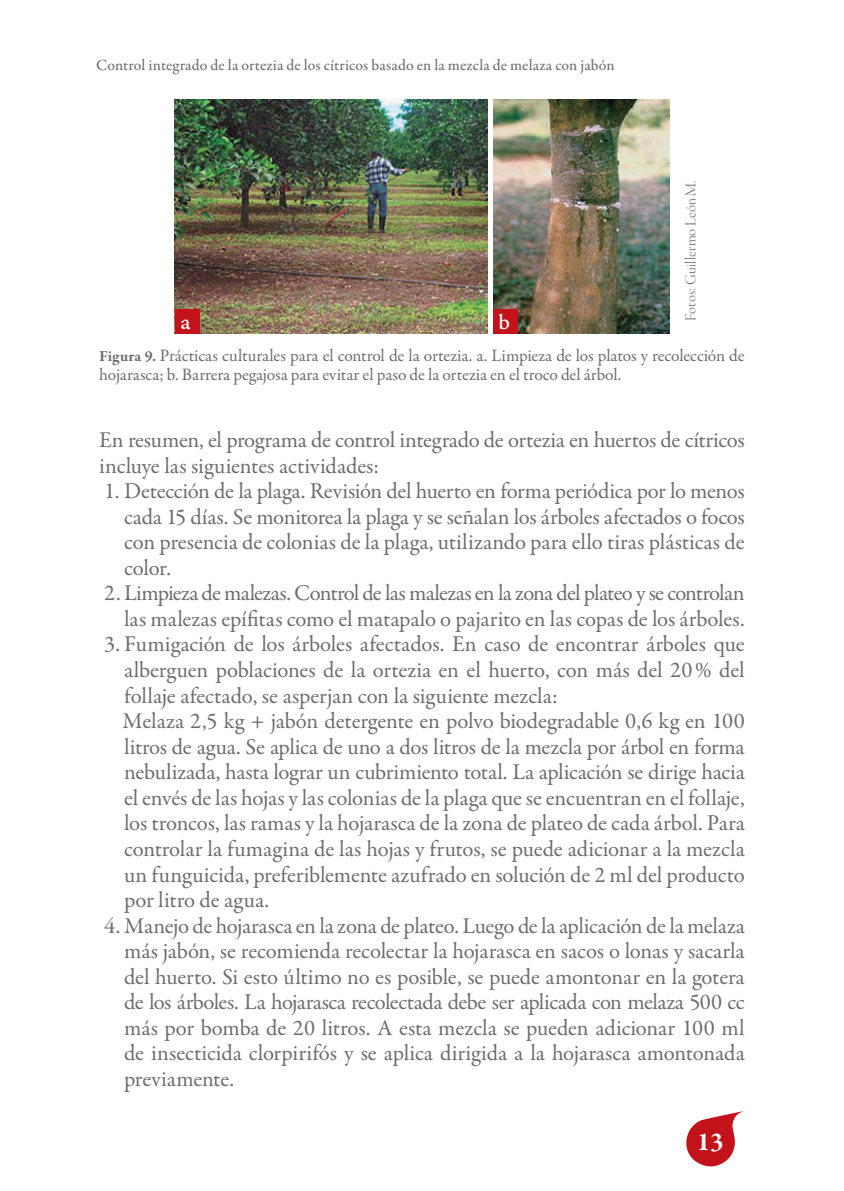
<style>
.page{position:relative;width:844px;height:1191px;background:#fff}
.page>*{position:absolute;margin:0;border:0;box-sizing:border-box;transform-origin:0 0}
.t1{font:700 26.43px "Garamond Premr Pro";color:#fff}
.t2{font:22.75px/25.6px "Garamond Premr Pro";letter-spacing:-.01em;color:#6c6d70;text-align:justify}
.t3{font:22.75px/25.6px "Garamond Premr Pro";letter-spacing:-.03em;color:#6c6d70;text-align:right}
.t4{font:22.75px "Garamond Premr Pro Med Capt";color:#fff}
.t5{font:17.5px/19.2px "Garamond Premr Pro";letter-spacing:-.005em;color:#6c6d70}
.t6{font:500 15.75px "Garamond Premr Pro";letter-spacing:.01em;color:#6c6d70}
.t7{font:15.75px "Garamond Premr Pro Lt Disp";letter-spacing:.005em;color:#6c6d70}
.s1{font-weight:700;font-size:15.75px}
</style>
<div class="page">
<svg style="left:686px;top:1111px;width:58px;height:56px"></svg>
<img style="left:175px;top:99px;width:312px;height:234px">
<img style="left:493px;top:99px;width:176px;height:235px">
<div style="left:493px;top:309px;width:24px;height:25px;background:#c4121a"></div>
<div style="left:175px;top:309px;width:25px;height:25px;background:#c4121a"></div>
<p class="t6" style="left:96px;top:55px;width:520px">Control integrado de la ortezia de los cítricos basado en la mezcla de melaza con jabón</p>
<p class="t7" style="left:681px;top:321px;width:142px;rotate:-90deg">Fotos: Guillermo León M.</p>
<p class="t5" style="left:99px;top:346px;width:646px"><span class="s1">Figura 9.</span> Prácticas culturales para el control de la ortezia. a. Limpieza de los platos y recolección de hojarasca; b. Barrera pegajosa para evitar el paso de la ortezia en el troco del árbol.</p>
<p class="t4" style="left:180px;top:308px;width:12px">a</p>
<p class="t4" style="left:498px;top:308px;width:13px">b</p>
<p class="t2" style="left:99px;top:427px;width:646px">En resumen, el programa de control integrado de ortezia en huertos de cítricos incluye las siguientes actividades:</p>
<p class="t2" style="left:124px;top:479px;width:622px;text-indent:-20px">1. Detección de la plaga. Revisión del huerto en forma periódica por lo menos cada 15 días. Se monitorea la plaga y se señalan los árboles afectados o focos con presencia de colonias de la plaga, utilizando para ello tiras plásticas de color.</p>
<p class="t3" style="left:104px;top:581px;width:641px">2. Limpieza de malezas. Control de las malezas en la zona del plateo y se controlan las malezas epífitas como el matapalo o pajarito en las copas de los árboles.</p>
<p class="t2" style="left:124px;top:632px;width:622px;text-indent:-20px">3. Fumigación de los árboles afectados. En caso de encontrar árboles que alberguen poblaciones de la ortezia en el huerto, con más del 20% del follaje afectado, se asperjan con la siguiente mezcla:</p>
<p class="t2" style="left:123px;top:709px;width:623px">Melaza 2,5 kg + jabón detergente en polvo biodegradable 0,6 kg en 100 litros de agua. Se aplica de uno a dos litros de la mezcla por árbol en forma nebulizada, hasta lograr un cubrimiento total. La aplicación se dirige hacia el envés de las hojas y las colonias de la plaga que se encuentran en el follaje, los troncos, las ramas y la hojarasca de la zona de plateo de cada árbol. Para controlar la fumagina de las hojas y frutos, se puede adicionar a la mezcla un funguicida, preferiblemente azufrado en solución de 2 ml del producto por litro de agua.</p>
<p class="t2" style="left:124px;top:913px;width:622px;text-indent:-20px">4. Manejo de hojarasca en la zona de plateo. Luego de la aplicación de la melaza más jabón, se recomienda recolectar la hojarasca en sacos o lonas y sacarla del huerto. Si esto último no es posible, se puede amontonar en la gotera de los árboles. La hojarasca recolectada debe ser aplicada con melaza 500 cc más por bomba de 20 litros. A esta mezcla se pueden adicionar 100 ml de insecticida clorpirifós y se aplica dirigida a la hojarasca amontonada previamente.</p>
<p class="t1" style="left:696px;top:1125px;width:28px">13</p>
</div>
